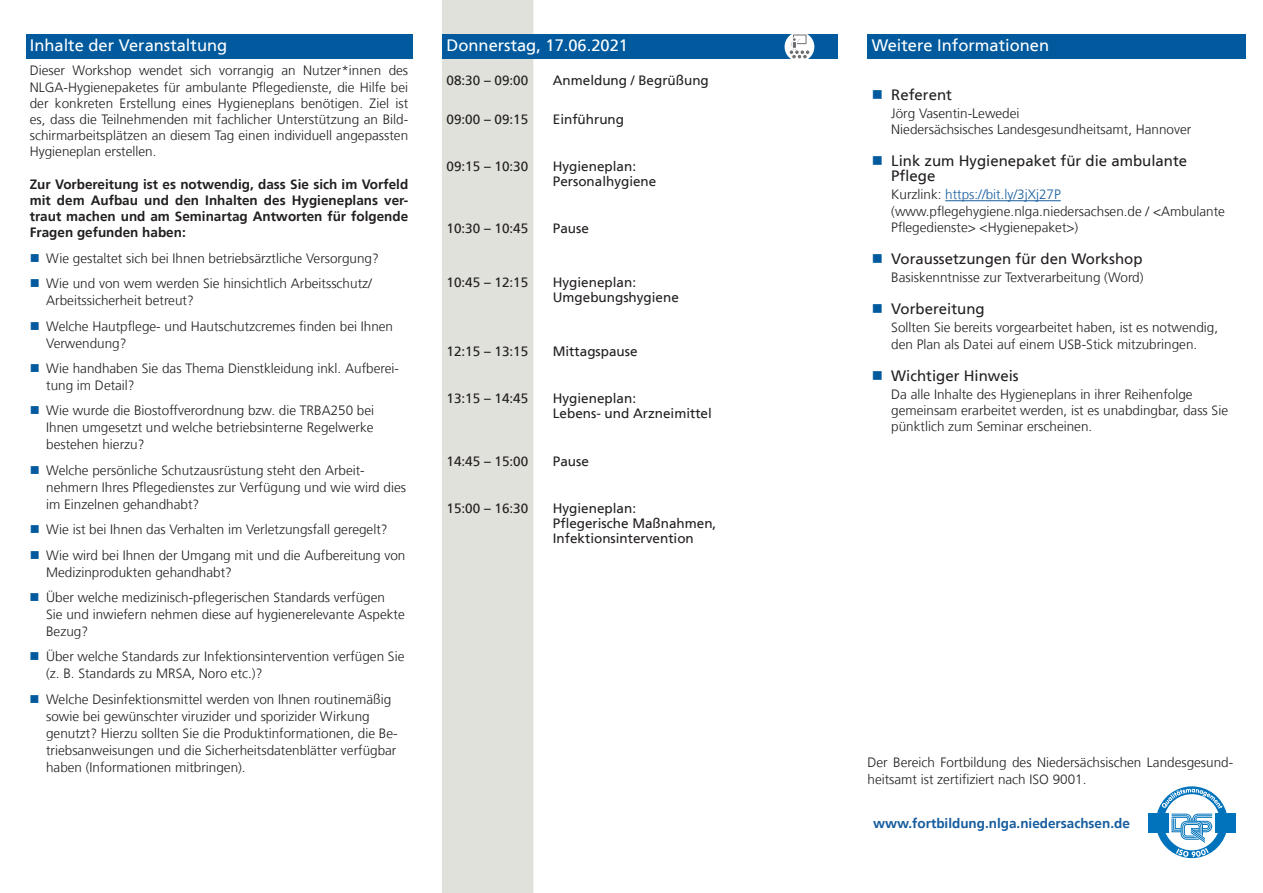
<style>
.page{position:relative;width:1263px;height:893px;background:#fff}
.page>*{position:absolute;margin:0;border:0;box-sizing:border-box;transform-origin:0 0}
.t1{font:16.5px "NDS Frutiger";color:#fff}
.t2{font:15px/15px "NDS Frutiger";color:#231f20}
.t3{font:300 13.5px/16.2px "NDS Frutiger";color:#231f20}
.t4{font:13.5px/15px "NDS Frutiger";color:#231f20}
.t5{font:700 13.5px/16.2px "NDS Frutiger";color:#231f20;text-align:justify}
.t6{font:700 13.5px "NDS Frutiger";color:#175d9e}
.s1{color:#175d9e}
</style>
<div class="page">
<div style="left:26px;top:34px;width:386px;height:24px;background:#015a9d"></div>
<div style="left:442px;top:0;width:91px;height:893px;background:#e1e1dc"></div>
<div style="left:442px;top:34px;width:396px;height:24px;background:#015a9d"></div>
<svg style="left:784px;top:32px;width:30px;height:30px"></svg>
<div style="left:793px;top:35px;width:13px;height:9px;border:1px solid #6c6d70"></div>
<svg style="left:789px;top:38px;width:21px;height:21px"></svg>
<div style="left:867px;top:34px;width:379px;height:24px;background:#015a9d"></div>
<hr style="left:945px;top:200px;width:116px;height:1px;background:#175d9e">
<svg style="left:1148px;top:786px;width:87px;height:72px"></svg>
<p class="t1" style="left:30px;top:35px;width:199px">Inhalte der Veranstaltung</p>
<p class="t3" style="left:30px;top:63px;width:380px;text-align:justify">Dieser Workshop wendet sich vorrangig an Nutzer*innen des NLGA-Hygienepaketes für ambulante Pflegedienste, die Hilfe bei der konkreten Erstellung eines Hygieneplans benötigen. Ziel ist es, dass die Teilnehmenden mit fachlicher Unterstützung an Bild&shy;schirmarbeitsplätzen an diesem Tag einen individuell angepassten Hygieneplan erstellen.</p>
<p class="t5" style="left:30px;top:176px;width:380px">Zur Vorbereitung ist es notwendig, dass Sie sich im Vorfeld mit dem Aufbau und den Inhalten des Hygieneplans ver&shy;traut machen und am Seminartag Antworten für folgende Fragen gefunden haben:</p>
<p class="t3" style="left:46px;top:246px;width:334px;line-height:25.5px">Wie gestaltet sich bei Ihnen betriebsärztliche Versorgung?<br>Wie und von wem werden Sie hinsichtlich Arbeitsschutz/</p>
<p class="t3" style="left:46px;top:288px;width:348px;line-height:25.5px">Arbeitssicherheit betreut?<br>Welche Hautpflege- und Hautschutzcremes finden bei Ihnen</p>
<p class="t3" style="left:46px;top:330px;width:354px;line-height:25.5px">Verwendung?<br>Wie handhaben Sie das Thema Dienstkleidung inkl. Aufberei-</p>
<p class="t3" style="left:46px;top:373px;width:329px;line-height:25.5px">tung im Detail?<br>Wie wurde die Biostoffverordnung bzw. die TRBA250 bei</p>
<p class="t3" style="left:46px;top:419px;width:329px;line-height:17px">Ihnen umgesetzt und welche betriebsinterne Regelwerke bestehen hierzu?</p>
<p class="t3" style="left:46px;top:462px;width:361px;line-height:17px">Welche persönliche Schutzausrüstung steht den Arbeit&shy;nehmern Ihres Pflegedienstes zur Verfügung und wie wird dies im Einzelnen gehandhabt?</p>
<p class="t3" style="left:46px;top:517px;width:361px;line-height:25.5px">Wie ist bei Ihnen das Verhalten im Verletzungsfall geregelt?<br>Wie wird bei Ihnen der Umgang mit und die Aufbereitung von</p>
<p class="t3" style="left:46px;top:559px;width:340px;line-height:25.5px">Medizinprodukten gehandhabt?<br>Über welche medizinisch-pflegerischen Standards verfügen</p>
<p class="t3" style="left:46px;top:606px;width:360px;line-height:17px">Sie und inwiefern nehmen diese auf hygienerelevante Aspekte<br>Bezug?</p>
<p class="t3" style="left:46px;top:648px;width:360px;line-height:17px">Über welche Standards zur Infektionsintervention verfügen Sie (z. B. Standards zu MRSA, Noro etc.)?</p>
<p class="t3" style="left:46px;top:691px;width:353px;line-height:17px">Welche Desinfektionsmittel werden von Ihnen routinemäßig sowie bei gewünschter viruzider und sporizider Wirkung genutzt? Hierzu sollten Sie die Produktinformationen, die Be&shy;triebsanweisungen und die Sicherheitsdatenblätter verfügbar haben (Informationen mitbringen).</p>
<p class="t1" style="left:446px;top:35px;width:183px">Donnerstag, 17.06.2021</p>
<p class="t4" style="left:446px;top:73px;width:83px">08:30 – 09:00</p>
<p class="t4" style="left:553px;top:73px;width:158px">Anmeldung / Begrüßung</p>
<p class="t4" style="left:446px;top:112px;width:83px">09:00 – 09:15</p>
<p class="t4" style="left:553px;top:112px;width:73px">Einführung</p>
<p class="t4" style="left:446px;top:159px;width:83px">09:15 – 10:30</p>
<p class="t4" style="left:553px;top:159px;width:105px">Hygieneplan:<br>Personalhygiene</p>
<p class="t4" style="left:446px;top:221px;width:83px">10:30 – 10:45</p>
<p class="t4" style="left:553px;top:221px;width:38px">Pause</p>
<p class="t4" style="left:446px;top:275px;width:83px">10:45 – 12:15</p>
<p class="t4" style="left:553px;top:275px;width:128px">Hygieneplan:<br>Umgebungshygiene</p>
<p class="t4" style="left:446px;top:344px;width:83px">12:15 – 13:15</p>
<p class="t4" style="left:553px;top:344px;width:86px">Mittagspause</p>
<p class="t4" style="left:446px;top:391px;width:83px">13:15 – 14:45</p>
<p class="t4" style="left:553px;top:391px;width:161px">Hygieneplan:<br>Lebens- und Arzneimittel</p>
<p class="t4" style="left:446px;top:454px;width:83px">14:45 – 15:00</p>
<p class="t4" style="left:553px;top:454px;width:38px">Pause</p>
<p class="t4" style="left:446px;top:501px;width:83px">15:00 – 16:30</p>
<p class="t4" style="left:553px;top:501px;width:165px">Hygieneplan:<br>Pflegerische Maßnahmen,<br>Infektionsintervention</p>
<p class="t1" style="left:872px;top:35px;width:179px">Weitere Informationen</p>
<p class="t2" style="left:891px;top:87px;width:62px">Referent</p>
<p class="t3" style="left:891px;top:105px;width:302px">Jörg Vasentin-Lewedei<br>Niedersächsisches Landesgesundheitsamt, Hannover</p>
<p class="t2" style="left:891px;top:153px;width:297px">Link zum Hygienepaket für die ambulante<br>Pflege</p>
<p class="t3" style="left:891px;top:187px;width:335px">Kurzlink: <span class="s1">https://bit.ly/3jXj27P </span>(www.pflegehygiene.nlga.niedersachsen.de / &lt;Ambulante<br>Pflegedienste&gt; &lt;Hygienepaket&gt;)</p>
<p class="t2" style="left:891px;top:251px;width:253px">Voraussetzungen für den Workshop</p>
<p class="t3" style="left:891px;top:270px;width:254px">Basiskenntnisse zur Textverarbeitung (Word)</p>
<p class="t2" style="left:891px;top:301px;width:95px">Vorbereitung</p>
<p class="t3" style="left:891px;top:320px;width:328px">Sollten Sie bereits vorgearbeitet haben, ist es notwendig, den Plan als Datei auf einem USB-Stick mitzubringen.</p>
<p class="t2" style="left:891px;top:368px;width:129px">Wichtiger Hinweis</p>
<p class="t3" style="left:891px;top:386px;width:338px">Da alle Inhalte des Hygieneplans in ihrer Reihenfolge gemeinsam erarbeitet werden, ist es unabdingbar, dass Sie pünktlich zum Seminar erscheinen.</p>
<p class="t3" style="left:867px;top:755px;width:367px">Der Bereich Fortbildung des Niedersächsischen Landesgesund&shy;heitsamt ist zertifiziert nach ISO 9001.</p>
<p class="t6" style="left:873px;top:815px;width:258px">www.fortbildung.nlga.niedersachsen.de</p>
</div>
